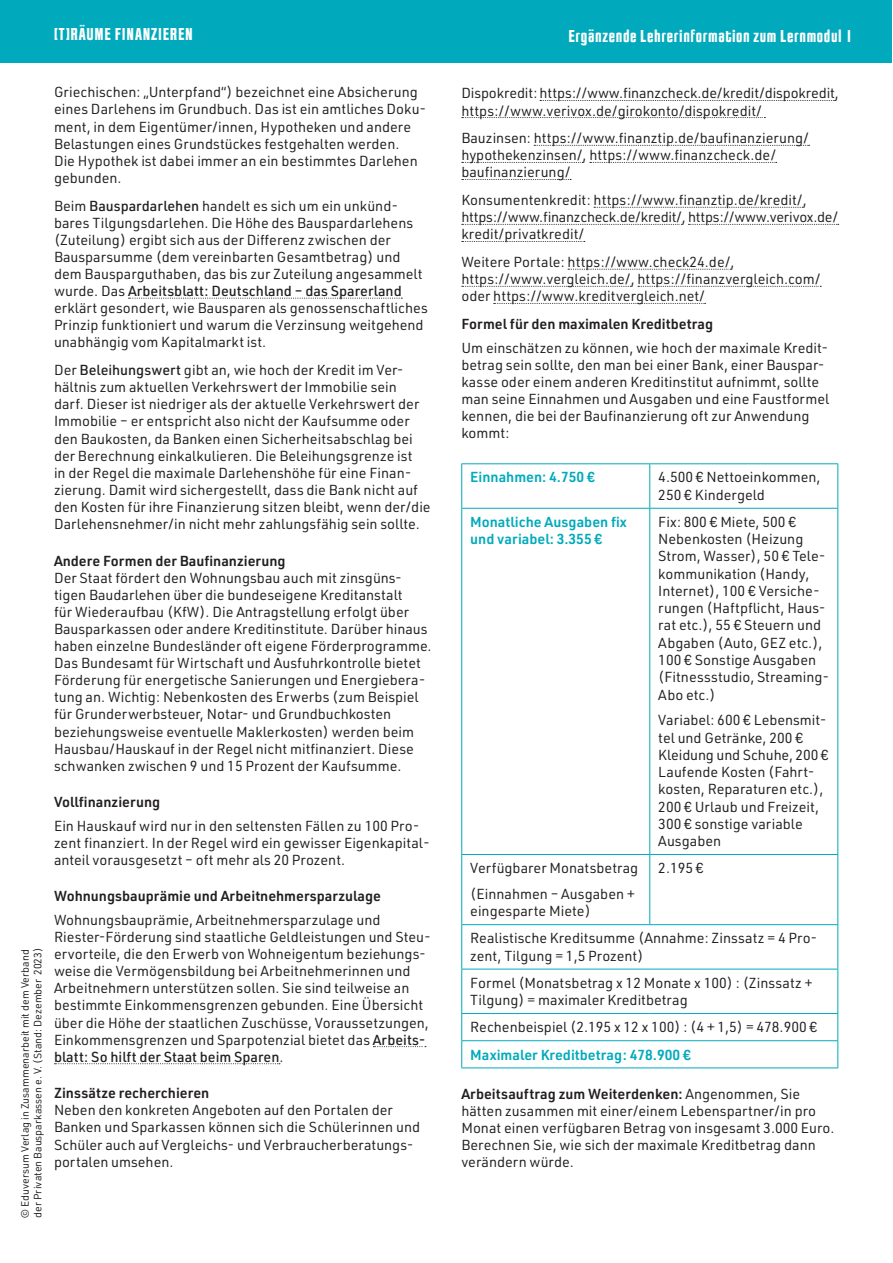
<style>
.page{position:relative;width:893px;height:1263px;background:#fff}
.page>*{position:absolute;margin:0;border:0;box-sizing:border-box;transform-origin:0 0}
.t1{font:700 18px "Jay Gothic URW";letter-spacing:.04em;color:#fff}
.t2{font:14.25px/17.1px "URWDIN";color:#231f20}
.t3{font:600 14.25px "URWDIN";color:#231f20}
.t4{font:600 14.25px/17.2px "URWDIN";color:#00aabc}
.t5{font:10.5px/12.6px "URWDIN";color:#231f20}
.s1{font-weight:500}
.s2{font-weight:600}
</style>
<div class="page">
<div style="left:1px;top:0;width:891px;height:63px;background:#00aabc"></div>
<svg style="left:129px;top:298px;width:273px;height:1px"></svg>
<svg style="left:373px;top:1046px;width:53px;height:1px"></svg>
<svg style="left:55px;top:1063px;width:225px;height:1px"></svg>
<svg style="left:540px;top:100px;width:295px;height:1px"></svg>
<svg style="left:462px;top:117px;width:303px;height:1px"></svg>
<svg style="left:534px;top:145px;width:275px;height:1px"></svg>
<svg style="left:462px;top:162px;width:121px;height:1px"></svg>
<svg style="left:590px;top:162px;width:187px;height:1px"></svg>
<svg style="left:462px;top:179px;width:109px;height:1px"></svg>
<svg style="left:594px;top:207px;width:209px;height:1px"></svg>
<svg style="left:462px;top:224px;width:220px;height:1px"></svg>
<svg style="left:688px;top:224px;width:151px;height:1px"></svg>
<svg style="left:462px;top:241px;width:123px;height:1px"></svg>
<svg style="left:568px;top:269px;width:163px;height:1px"></svg>
<svg style="left:462px;top:286px;width:169px;height:1px"></svg>
<svg style="left:638px;top:286px;width:183px;height:1px"></svg>
<svg style="left:494px;top:303px;width:212px;height:1px"></svg>
<hr style="left:461px;top:463px;width:189px;height:1px;background:#00aabc">
<hr style="left:461px;top:464px;width:1px;height:44px;background:#00aabc">
<hr style="left:650px;top:463px;width:188px;height:1px;background:#00aabc">
<hr style="left:649px;top:464px;width:1px;height:44px;background:#00aabc">
<hr style="left:837px;top:464px;width:1px;height:44px;background:#00aabc">
<hr style="left:461px;top:508px;width:189px;height:1px;background:#00aabc">
<hr style="left:461px;top:509px;width:1px;height:345px;background:#00aabc">
<hr style="left:650px;top:508px;width:188px;height:1px;background:#00aabc">
<hr style="left:649px;top:509px;width:1px;height:345px;background:#00aabc">
<hr style="left:837px;top:509px;width:1px;height:345px;background:#00aabc">
<hr style="left:461px;top:854px;width:189px;height:1px;background:#00aabc">
<hr style="left:461px;top:855px;width:1px;height:69px;background:#00aabc">
<hr style="left:650px;top:854px;width:188px;height:1px;background:#00aabc">
<hr style="left:649px;top:855px;width:1px;height:69px;background:#00aabc">
<hr style="left:837px;top:855px;width:1px;height:69px;background:#00aabc">
<hr style="left:461px;top:924px;width:189px;height:1px;background:#00aabc">
<hr style="left:461px;top:925px;width:1px;height:44px;background:#00aabc">
<hr style="left:650px;top:924px;width:188px;height:1px;background:#00aabc">
<hr style="left:837px;top:925px;width:1px;height:44px;background:#00aabc">
<hr style="left:461px;top:969px;width:189px;height:1px;background:#00aabc">
<hr style="left:461px;top:969px;width:1px;height:44px;background:#00aabc">
<hr style="left:650px;top:969px;width:188px;height:1px;background:#00aabc">
<hr style="left:837px;top:969px;width:1px;height:44px;background:#00aabc">
<hr style="left:461px;top:1013px;width:189px;height:1px;background:#00aabc">
<hr style="left:650px;top:1013px;width:188px;height:1px;background:#00aabc">
<hr style="left:461px;top:1040px;width:189px;height:1px;background:#00aabc">
<svg style="left:461px;top:1014px;width:1px;height:53px"></svg>
<hr style="left:650px;top:1040px;width:188px;height:1px;background:#00aabc">
<svg style="left:837px;top:1014px;width:1px;height:53px"></svg>
<hr style="left:461px;top:1067px;width:189px;height:1px;background:#00aabc">
<hr style="left:650px;top:1067px;width:188px;height:1px;background:#00aabc">
<p class="t1" style="left:54px;top:24px;width:140px">[T]RÄUME FINANZIEREN</p>
<p class="t5" style="left:18px;top:1217px;width:271px;rotate:-90deg">© Eduversum Verlag in Zusammenarbeit mit dem Verband der Privaten Bausparkassen e. V. (Stand: Dezember 2023)</p>
<p class="t2" style="left:54px;top:83px;width:374px">Griechischen: „Unterpfand“) bezeichnet eine Absicherung eines Darlehens im Grundbuch. Das ist ein amtliches Doku&shy;ment, in dem Eigentümer/innen, Hypotheken und andere Belastungen eines Grundstückes festgehalten werden.<br>Die Hypothek ist dabei immer an ein bestimmtes Darlehen gebunden.</p>
<p class="t2" style="left:54px;top:197px;width:375px">Beim <span class="s1">Bauspardarlehen</span> handelt es sich um ein unkünd&shy;bares Tilgungsdarlehen. Die Höhe des Bauspardarlehens (Zuteilung) ergibt sich aus der Differenz zwischen der Bausparsumme (dem vereinbarten Gesamtbetrag) und dem Bausparguthaben, das bis zur Zuteilung angesammelt wurde. Das <span class="s1">Arbeitsblatt: Deutschland – das Sparerland </span>erklärt gesondert, wie Bausparen als genossenschaftliches Prinzip funktioniert und warum die Verzinsung weitgehend unabhängig vom Kapitalmarkt ist.</p>
<p class="t2" style="left:54px;top:361px;width:378px">Der <span class="s1">Beleihungswert</span> gibt an, wie hoch der Kredit im Ver&shy;hältnis zum aktuellen Verkehrswert der Immobilie sein<br>darf. Dieser ist niedriger als der aktuelle Verkehrswert der Immobilie – er entspricht also nicht der Kaufsumme oder den Baukosten, da Banken einen Sicherheitsabschlag bei der Berechnung einkalkulieren. Die Beleihungsgrenze ist<br>in der Regel die maximale Darlehenshöhe für eine Finan&shy;zierung. Damit wird sichergestellt, dass die Bank nicht auf den Kosten für ihre Finanzierung sitzen bleibt, wenn der/die Darlehensnehmer/in nicht mehr zahlungsfähig sein sollte.</p>
<p class="t3" style="left:54px;top:551px;width:233px">Andere Formen der Baufinanzierung</p>
<p class="t2" style="left:54px;top:569px;width:379px">Der Staat fördert den Wohnungsbau auch mit zinsgüns&shy;tigen Baudarlehen über die bundeseigene Kreditanstalt<br>für Wiederaufbau (KfW). Die Antragstellung erfolgt über Bausparkassen oder andere Kreditinstitute. Darüber hinaus haben einzelne Bundesländer oft eigene Förderprogramme.<br>Das Bundesamt für Wirtschaft und Ausfuhrkontrolle bietet Förderung für energetische Sanierungen und Energiebera&shy;tung an. Wichtig: Nebenkosten des Erwerbs (zum Beispiel für Grunderwerbsteuer, Notar- und Grundbuchkosten beziehungsweise eventuelle Maklerkosten) werden beim Hausbau/Hauskauf in der Regel nicht mitfinanziert. Diese schwanken zwischen 9 und 15 Prozent der Kaufsumme.</p>
<p class="t3" style="left:54px;top:792px;width:108px">Vollfinanzierung</p>
<p class="t2" style="left:54px;top:817px;width:377px">Ein Hauskauf wird nur in den seltensten Fällen zu 100 Pro&shy;zent finanziert. In der Regel wird ein gewisser Eigenkapital&shy;anteil vorausgesetzt – oft mehr als 20 Prozent.</p>
<p class="t3" style="left:54px;top:887px;width:329px">Wohnungsbauprämie und Arbeitnehmersparzulage</p>
<p class="t2" style="left:54px;top:911px;width:378px">Wohnungsbauprämie, Arbeitnehmersparzulage und Riester-Förderung sind staatliche Geldleistungen und Steu&shy;ervorteile, die den Erwerb von Wohneigentum beziehungs&shy;weise die Vermögensbildung bei Arbeitnehmerinnen und Arbeitnehmern unterstützen sollen. Sie sind teilweise an bestimmte Einkommensgrenzen gebunden. Eine Übersicht über die Höhe der staatlichen Zuschüsse, Voraussetzungen, Einkommensgrenzen und Sparpotenzial bietet das <span class="s1">Arbeits&shy;blatt: So hilft der Staat beim Sparen</span>.</p>
<p class="t3" style="left:54px;top:1083px;width:157px">Zinssätze recherchieren</p>
<p class="t2" style="left:54px;top:1101px;width:368px">Neben den konkreten Angeboten auf den Portalen der Banken und Sparkassen können sich die Schülerinnen und Schüler auch auf Vergleichs- und Verbraucherberatungs&shy;portalen umsehen.</p>
<p class="t1" style="left:568px;top:27px;width:286px">Ergänzende Lehrerinformation zum Lernmodul 1</p>
<p class="t2" style="left:461px;top:84px;width:379px">Dispokredit: https://www.finanzcheck.de/kredit/dispokredit, https://www.verivox.de/girokonto/dispokredit/</p>
<p class="t2" style="left:461px;top:129px;width:349px">Bauzinsen: https://www.finanztip.de/baufinanzierung/ hypothekenzinsen/, https://www.finanzcheck.de/ baufinanzierung/</p>
<p class="t2" style="left:461px;top:191px;width:378px">Konsumentenkredit: https://www.finanztip.de/kredit/, https://www.finanzcheck.de/kredit/, https://www.verivox.de/ kredit/privatkredit/</p>
<p class="t2" style="left:461px;top:253px;width:361px">Weitere Portale: https://www.check24.de/, https://www.vergleich.de/, https://finanzvergleich.com/ oder https://www.kreditvergleich.net/</p>
<p class="t3" style="left:461px;top:314px;width:253px">Formel für den maximalen Kreditbetrag</p>
<p class="t2" style="left:461px;top:338px;width:369px">Um einschätzen zu können, wie hoch der maximale Kredit&shy;betrag sein sollte, den man bei einer Bank, einer Bauspar&shy;kasse oder einem anderen Kreditinstitut aufnimmt, sollte man seine Einnahmen und Ausgaben und eine Faustformel kennen, die bei der Baufinanzierung oft zur Anwendung kommt:</p>
<p class="t4" style="left:470px;top:468px;width:126px">Einnahmen: 4.750 €</p>
<p class="t2" style="left:658px;top:468px;width:164px">4.500 € Nettoeinkommen,<br>250 € Kindergeld</p>
<p class="t4" style="left:470px;top:513px;width:158px">Monatliche Ausgaben fix und variabel: 3.355 €</p>
<p class="t2" style="left:658px;top:513px;width:173px">Fix: 800 € Miete, 500 €<br>Nebenkosten (Heizung<br>Strom, Wasser), 50 € Tele&shy;kommunikation (Handy,<br>Internet), 100 € Versiche&shy;rungen (Haftpflicht, Haus&shy;rat etc.), 55 € Steuern und<br>Abgaben (Auto, GEZ etc.),<br>100 € Sonstige Ausgaben (Fitnessstudio, Streaming-<br>Abo etc.)</p>
<p class="t2" style="left:658px;top:711px;width:172px">Variabel: 600 € Lebensmit&shy;tel und Getränke, 200 €<br>Kleidung und Schuhe, 200 €<br>Laufende Kosten (Fahrt&shy;kosten, Reparaturen etc.),<br>200 € Urlaub und Freizeit,<br>300 € sonstige variable<br>Ausgaben</p>
<p class="t2" style="left:470px;top:855px;width:170px;line-height:25.8px">Verfügbarer Monatsbetrag (Einnahmen – Ausgaben +</p>
<p class="t2" style="left:470px;top:902px;width:122px">eingesparte Miete)</p>
<p class="t2" style="left:658px;top:859px;width:47px">2.195 €</p>
<p class="t2" style="left:470px;top:929px;width:349px">Realistische Kreditsumme (Annahme: Zinssatz = 4 Pro&shy;zent, Tilgung = 1,5 Prozent)</p>
<p class="t2" style="left:470px;top:974px;width:344px">Formel (Monatsbetrag x 12 Monate x 100) : (Zinssatz +<br>Tilgung) = maximaler Kreditbetrag</p>
<p class="t2" style="left:470px;top:1018px;width:349px">Rechenbeispiel (2.195 x 12 x 100) : (4 + 1,5) = 478.900 €</p>
<p class="t4" style="left:470px;top:1045px;width:222px">Maximaler Kreditbetrag: 478.900 €</p>
<p class="t2" style="left:461px;top:1085px;width:375px"><span class="s2">Arbeitsauftrag zum Weiterdenken:</span> Angenommen, Sie hätten zusammen mit einer/einem Lebenspartner/in pro Monat einen verfügbaren Betrag von insgesamt 3.000 Euro.<br>Berechnen Sie, wie sich der maximale Kreditbetrag dann verändern würde.</p>
</div>
